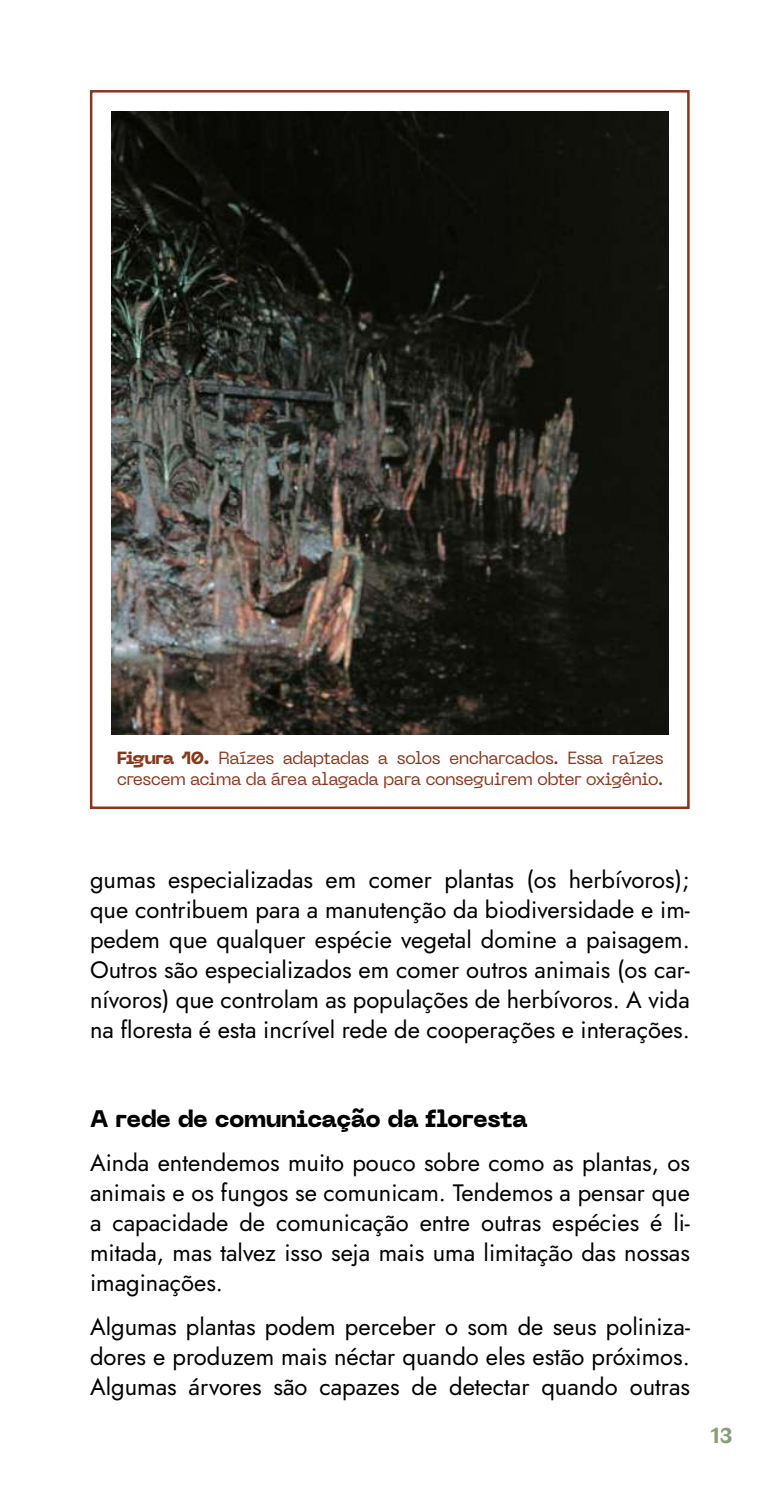
<style>
.page{position:relative;width:780px;height:1489px;background:#fff}
.page>*{position:absolute;margin:0;border:0;box-sizing:border-box;transform-origin:0 0}
.t1{font:23.75px/30px "Jost";color:#000;text-align:justify}
.t2{font:800 23.75px "PP Neue Machina";letter-spacing:-.03em;color:#000}
.t3{font:700 22.5px "Faune Text";color:#889c79}
.t4{font:17.5px/21px "PP Neue Machina";letter-spacing:-.04em;color:#88371d}
.s1{font-weight:800}
</style>
<div class="page">
<img style="left:111px;top:111px;width:557px;height:623px">
<p class="t4" style="left:117px;top:747px;width:548px"><span class="s1">Figura 10.</span> Raízes adaptadas a solos encharcados. Essa raízes crescem acima da área alagada para conseguirem obter oxigênio.</p>
<p class="t1" style="left:90px;top:865px;width:601px">gumas especializadas em comer plantas (os herbívoros); que contribuem para a manutenção da biodiversidade e im&shy;pedem que qualquer espécie vegetal domine a paisagem.<br>Outros são especializados em comer outros animais (os car&shy;nívoros) que controlam as populações de herbívoros. A vida na floresta é esta incrível rede de cooperações e interações.</p>
<p class="t2" style="left:90px;top:1102px;width:439px">A rede de comunicação da floresta</p>
<p class="t1" style="left:90px;top:1147px;width:601px">Ainda entendemos muito pouco sobre como as plantas, os animais e os fungos se comunicam. Tendemos a pensar que a capacidade de comunicação entre outras espécies é li&shy;mitada, mas talvez isso seja mais uma limitação das nossas imaginações.</p>
<p class="t1" style="left:90px;top:1311px;width:601px">Algumas plantas podem perceber o som de seus poliniza&shy;dores e produzem mais néctar quando eles estão próximos.<br>Algumas árvores são capazes de detectar quando outras</p>
<p class="t3" style="left:710px;top:1419px;width:24px">13</p>
</div>
